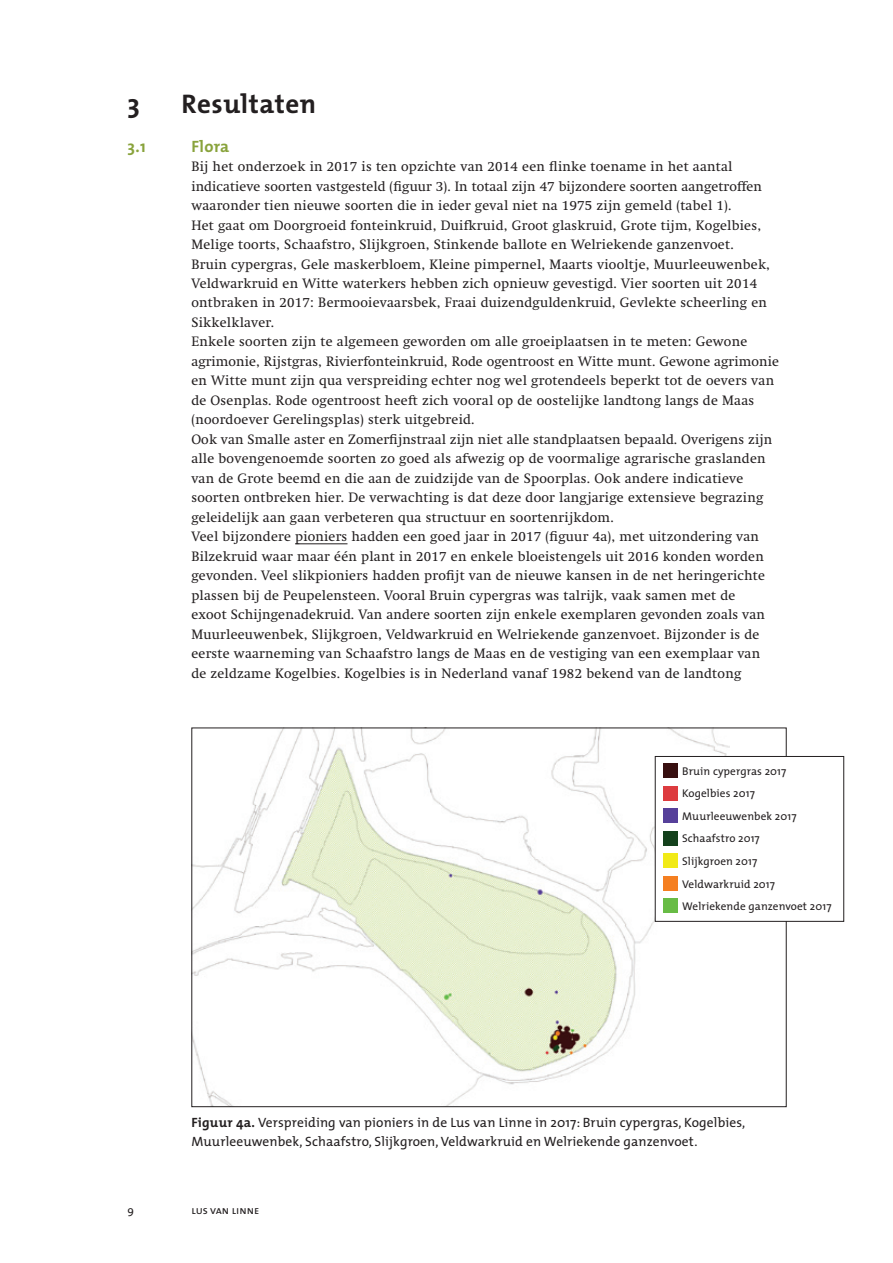
<style>
.page{position:relative;width:893px;height:1263px;background:#fff}
.page>*{position:absolute;margin:0;border:0;box-sizing:border-box;transform-origin:0 0}
.t1{font:700 27px "The Mix";letter-spacing:.02em;color:#231f20}
.t2{font:700 16.5px "The Mix";letter-spacing:.02em;color:#89a33c}
.t3{font:13.5px/19.5px "Swift";letter-spacing:.02em;color:#231f20}
.t4{font:13.5px/19.5px "The Mix";letter-spacing:.01em;color:#231f20}
.t5{font:11.25px/22.5px "The Mix";letter-spacing:.01em;color:#231f20}
.t6{font:11.25px "The Mix Caps";color:#231f20}
.s1{font-weight:700}
</style>
<div class="page">
<hr style="left:295px;top:543px;width:52px;height:1px;background:#231f20">
<img style="left:193px;top:729px;width:536px;height:376px">
<div style="left:655px;top:756px;width:189px;height:165px;background:#fff"></div>
<div style="left:655px;top:756px;width:189px;height:166px;border:1px solid #231f20"></div>
<div style="left:663px;top:763px;width:15px;height:15px;background:#380f10"></div>
<div style="left:663px;top:786px;width:15px;height:15px;background:#dd3b3f"></div>
<div style="left:663px;top:808px;width:15px;height:15px;background:#56409a"></div>
<div style="left:663px;top:831px;width:15px;height:15px;background:#14411c"></div>
<div style="left:663px;top:853px;width:15px;height:15px;background:#f1ea17"></div>
<div style="left:663px;top:876px;width:15px;height:15px;background:#f57f21"></div>
<div style="left:663px;top:898px;width:15px;height:15px;background:#68bc45"></div>
<h1 class="t1" style="left:128px;top:81px;width:14px">3</h1>
<h1 class="t1" style="left:182px;top:81px;width:136px">Resultaten</h1>
<p class="t2" style="left:128px;top:132px;width:20px">3.1</p>
<p class="t2" style="left:191px;top:132px;width:40px">Flora</p>
<p class="t3" style="left:191px;top:157px;width:589px">Bij het onderzoek in 2017 is ten opzichte van 2014 een flinke toename in het aantal indicatieve soorten vastgesteld (figuur 3). In totaal zijn 47 bijzondere soorten aangetroffen waaronder tien nieuwe soorten die in ieder geval niet na 1975 zijn gemeld (tabel 1).<br>Het gaat om Doorgroeid fonteinkruid, Duifkruid, Groot glaskruid, Grote tijm, Kogelbies, Melige toorts, Schaafstro, Slijkgroen, Stinkende ballote en Welriekende ganzenvoet.<br>Bruin cypergras, Gele maskerbloem, Kleine pimpernel, Maarts viooltje, Muurleeuwenbek, Veldwarkruid en Witte waterkers hebben zich opnieuw gevestigd. Vier soorten uit 2014 ontbraken in 2017: Bermooievaarsbek, Fraai duizendguldenkruid, Gevlekte scheerling en Sikkelklaver.<br>Enkele soorten zijn te algemeen geworden om alle groeiplaatsen in te meten: Gewone agrimonie, Rijstgras, Rivierfonteinkruid, Rode ogentroost en Witte munt. Gewone agrimonie en Witte munt zijn qua verspreiding echter nog wel grotendeels beperkt tot de oevers van de Osenplas. Rode ogentroost heeft zich vooral op de oostelijke landtong langs de Maas (noordoever Gerelingsplas) sterk uitgebreid.<br>Ook van Smalle aster en Zomerfijnstraal zijn niet alle standplaatsen bepaald. Overigens zijn alle bovengenoemde soorten zo goed als afwezig op de voormalige agrarische graslanden van de Grote beemd en die aan de zuidzijde van de Spoorplas. Ook andere indicatieve soorten ontbreken hier. De verwachting is dat deze door langjarige extensieve begrazing geleidelijk aan gaan verbeteren qua structuur en soortenrijkdom.<br>Veel bijzondere pioniers hadden een goed jaar in 2017 (figuur 4a), met uitzondering van Bilzekruid waar maar één plant in 2017 en enkele bloeistengels uit 2016 konden worden gevonden. Veel slikpioniers hadden profijt van de nieuwe kansen in de net heringerichte plassen bij de Peupelensteen. Vooral Bruin cypergras was talrijk, vaak samen met de<br>exoot Schijngenadekruid. Van andere soorten zijn enkele exemplaren gevonden zoals van Muurleeuwenbek, Slijkgroen, Veldwarkruid en Welriekende ganzenvoet. Bijzonder is de eerste waarneming van Schaafstro langs de Maas en de vestiging van een exemplaar van<br>de zeldzame Kogelbies. Kogelbies is in Nederland vanaf 1982 bekend van de landtong</p>
<p class="t5" style="left:682px;top:760px;width:151px">Bruin cypergras 2017<br>Kogelbies 2017<br>Muurleeuwenbek 2017<br>Schaafstro 2017<br>Slijkgroen 2017<br>Veldwarkruid 2017<br>Welriekende ganzenvoet 2017</p>
<p class="t4" style="left:191px;top:1112px;width:555px"><span class="s1">Figuur 4a.</span> Verspreiding van pioniers in de Lus van Linne in 2017: Bruin cypergras, Kogelbies,<br>Muurleeuwenbek, Schaafstro, Slijkgroen, Veldwarkruid en Welriekende ganzenvoet.</p>
<p class="t5" style="left:128px;top:1198px;width:8px">9</p>
<p class="t6" style="left:191px;top:1200px;width:69px">lus van linne</p>
</div>
